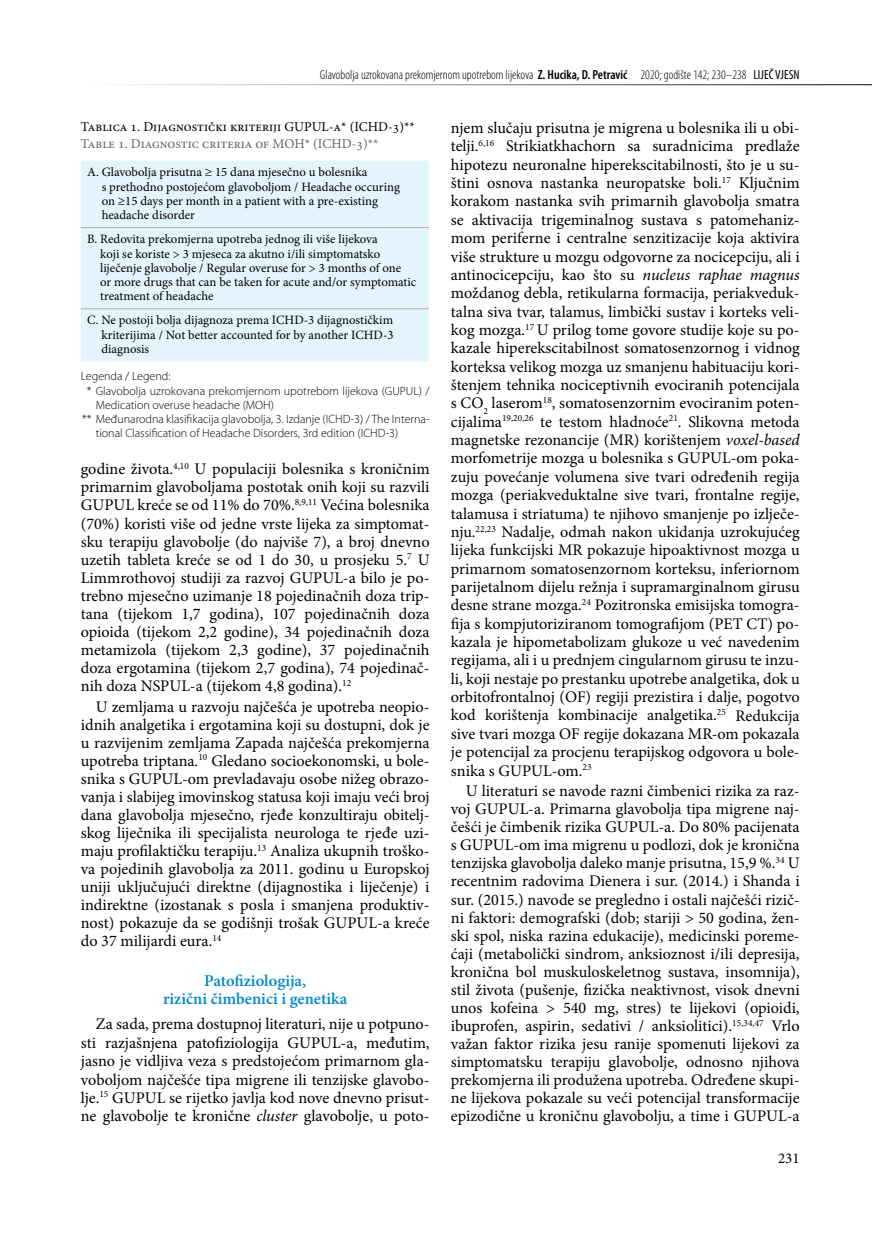
<style>
.page{position:relative;width:872px;height:1234px;background:#fff}
.page>*{position:absolute;margin:0;border:0;box-sizing:border-box;transform-origin:0 0}
.t1{font:600 16.5px/18px "Minion Pro";color:#0087d1;text-align:center}
.t2{font:16.2px/18px "Minion Pro";color:#000;text-align:justify}
.t3{font:15px "Minion Pro";color:#000}
.t4{font:13.5px "Minion Pro";color:#000}
.t5{font:13.5px "Minion Pro";color:#646365}
.t6{font:300 condensed 13.2px "Myriad Pro";color:#000}
.t7{font:12.75px/14.2px "Minion Pro";letter-spacing:-.005em;color:#000}
.t8{font:300 12px "Myriad Pro";color:#000}
.s1{font-weight:600}
.s2{font-weight:400}
.s3{font-style:italic}
</style>
<div class="page">
<hr style="left:81px;top:84px;width:791px;height:1px;background:#000">
<div style="left:81px;top:160px;width:348px;height:201px;background:#e4f4fd"></div>
<hr style="left:81px;top:227px;width:348px;height:1px;background:#adaeb1">
<hr style="left:81px;top:308px;width:348px;height:1px;background:#adaeb1">
<p class="t6" style="left:320px;top:67px;width:481px">Glavobolja uzrokovana prekomjernom upotrebom lijekova <span class="s1">Z. Hucika, D. Petravić</span> 2020; godište 142; 230–238 <span class="s2">LIJEČ VJESN</span></p>
<p class="t4" style="left:81px;top:118px;width:336px">Tablica 1. Dijagnostički kriteriji GUPUL-a* (ICHD-3)**</p>
<p class="t5" style="left:81px;top:135px;width:299px">Table 1. Diagnostic criteria of MOH* (ICHD-3)**</p>
<p class="t7" style="left:102px;top:165px;width:300px;text-indent:-14px">A. Glavobolja prisutna ≥ 15 dana mjesečno u bolesnika<br>s prethodno postojećom glavoboljom / Headache occuring on ≥15 days per month in a patient with a pre-existing headache disorder</p>
<p class="t7" style="left:100px;top:232px;width:317px;text-indent:-13px">B. Redovita prekomjerna upotreba jednog ili više lijekova<br>koji se koriste &gt; 3 mjeseca za akutno i/ili simptomatsko liječenje glavobolje / Regular overuse for &gt; 3 months of one<br>or more drugs that can be taken for acute and/or symptomatic treatment of headache</p>
<p class="t7" style="left:101px;top:313px;width:294px;text-align:justify;text-indent:-14px">C. Ne postoji bolja dijagnoza prema ICHD-3 dijagnostičkim kriterijima / Not better accounted for by another ICHD-3 diagnosis</p>
<p class="t8" style="left:81px;top:369px;width:91px">Legenda / Legend:</p>
<p class="t8" style="left:87px;top:383px;width:344px">* Glavobolja uzrokovana prekomjernom upotrebom lijekova (GUPUL) /</p>
<p class="t8" style="left:96px;top:397px;width:180px">Medication overuse headache (MOH)</p>
<p class="t8" style="left:82px;top:412px;width:349px">** Međunarodna klasifikacija glavobolja, 3. Izdanje (ICHD-3) / The Interna-</p>
<p class="t8" style="left:96px;top:426px;width:304px">tional Classification of Headache Disorders, 3rd edition (ICHD-3)</p>
<p class="t2" style="left:81px;top:460px;width:350px">godine života.<sup>4,10</sup> U populaciji bolesnika s kroničnim primarnim glavoboljama postotak onih koji su razvili GUPUL kreće se od 11% do 70%.<sup>8,9,11</sup> Većina bolesnika (70%) koristi više od jedne vrste lijeka za simptomat&shy;sku terapiju glavobolje (do najviše 7), a broj dnevno uzetih tableta kreće se od 1 do 30, u prosjeku 5.<sup>7</sup> U Limmrothovoj studiji za razvoj GUPUL-a bilo je po&shy;trebno mjesečno uzimanje 18 pojedinačnih doza trip&shy;tana (tijekom 1,7 godina), 107 pojedinačnih doza opioida (tijekom 2,2 godine), 34 pojedinačnih doza metamizola (tijekom 2,3 godine), 37 pojedinačnih doza ergotamina (tijekom 2,7 godina), 74 pojedinač&shy;nih doza NSPUL-a (tijekom 4,8 godina).<sup>12</sup></p>
<p class="t2" style="left:81px;top:697px;width:351px;text-align:left;text-indent:15px">U zemljama u razvoju najčešća je upotreba neopio&shy;idnih analgetika i ergotamina koji su dostupni, dok je u razvijenim zemljama Zapada najčešća prekomjerna upotreba triptana.<sup>10</sup> Gledano socioekonomski, u bole&shy;snika s GUPUL-om prevladavaju osobe nižeg obrazo&shy;vanja i slabijeg imovinskog statusa koji imaju veći broj dana glavobolja mjesečno, rjeđe konzultiraju obitelj&shy;skog liječnika ili specijalista neurologa te rjeđe uzi&shy;maju profilaktičku terapiju.<sup>13</sup> Analiza ukupnih troško&shy;va pojedinih glavobolja za 2011. godinu u Europskoj uniji uključujući direktne (dijagnostika i liječenje) i indirektne (izostanak s posla i smanjena produktiv&shy;nost) pokazuje da se godišnji trošak GUPUL-a kreće do 37 milijardi eura.<sup>14</sup></p>
<p class="t1" style="left:163px;top:971px;width:186px">Patofiziologija,<br>rizični čimbenici i genetika</p>
<p class="t2" style="left:81px;top:1014px;width:350px;text-indent:15px">Za sada, prema dostupnoj literaturi, nije u potpuno&shy;sti razjašnjena patofiziologija GUPUL-a, međutim, jasno je vidljiva veza s predstojećom primarnom gla&shy;voboljom najčešće tipa migrene ili tenzijske glavobo&shy;lje.<sup>15</sup> GUPUL se rijetko javlja kod nove dnevno prisut&shy;ne glavobolje te kronične <span class="s3">cluster</span> glavobolje, u poto-</p>
<p class="t2" style="left:451px;top:119px;width:350px">njem slučaju prisutna je migrena u bolesnika ili u obi&shy;telji.<sup>6,16</sup> Strikiatkhachorn sa suradnicima predlaže hipotezu neuronalne hiperekscitabilnosti, što je u su&shy;štini osnova nastanka neuropatske boli.<sup>17</sup> Ključnim korakom nastanka svih primarnih glavobolja smatra se aktivacija trigeminalnog sustava s patomehaniz&shy;mom periferne i centralne senzitizacije koja aktivira više strukture u mozgu odgovorne za nocicepciju, ali i antinocicepciju, kao što su <span class="s3">nucleus raphae magnus </span>moždanog debla, retikularna formacija, periakveduk&shy;talna siva tvar, talamus, limbički sustav i korteks veli&shy;kog mozga.<sup>17</sup> U prilog tome govore studije koje su po&shy;kazale hiperekscitabilnost somatosenzornog i vidnog korteksa velikog mozga uz smanjenu habituaciju kori&shy;štenjem tehnika nociceptivnih evociranih potencijala s CO<sub>2</sub> laserom<sup>18</sup>, somatosenzornim evociranim poten&shy;cijalima<sup>19,20,26</sup> te testom hladnoće<sup>21</sup>. Slikovna metoda magnetske rezonancije (MR) korištenjem <span class="s3">voxel-based </span>morfometrije mozga u bolesnika s GUPUL-om poka&shy;zuju povećanje volumena sive tvari određenih regija mozga (periakveduktalne sive tvari, frontalne regije, talamusa i striatuma) te njihovo smanjenje po izlječe&shy;nju.<sup>22,23</sup> Nadalje, odmah nakon ukidanja uzrokujućeg lijeka funkcijski MR pokazuje hipoaktivnost mozga u primarnom somatosenzornom korteksu, inferiornom parijetalnom dijelu režnja i supramarginalnom girusu desne strane mozga.<sup>24</sup> Pozitronska emisijska tomogra&shy;fija s kompjutoriziranom tomografijom (PET CT) po&shy;kazala je hipometabolizam glukoze u već navedenim regijama, ali i u prednjem cingularnom girusu te inzu&shy;li, koji nestaje po prestanku upotrebe analgetika, dok u orbitofrontalnoj (OF) regiji prezistira i dalje, pogotvo kod korištenja kombinacije analgetika.<sup>25</sup> Redukcija sive tvari mozga OF regije dokazana MR-om pokazala je potencijal za procjenu terapijskog odgovora u bole&shy;snika s GUPUL-om.<sup>23</sup></p>
<p class="t2" style="left:451px;top:782px;width:350px;text-indent:15px">U literaturi se navode razni čimbenici rizika za raz&shy;voj GUPUL-a. Primarna glavobolja tipa migrene naj&shy;češći je čimbenik rizika GUPUL-a. Do 80% pacijenata s GUPUL-om ima migrenu u podlozi, dok je kronična tenzijska glavobolja daleko manje prisutna, 15,9 %.<sup>34</sup> U recentnim radovima Dienera i sur. (2014.) i Shanda i sur. (2015.) navode se pregledno i ostali najčešći rizič&shy;ni faktori: demografski (dob; stariji &gt; 50 godina, žen&shy;ski spol, niska razina edukacije), medicinski poreme&shy;ćaji (metabolički sindrom, anksioznost i/ili depresija, kronična bol muskuloskeletnog sustava, insomnija), stil života (pušenje, fizička neaktivnost, visok dnevni unos kofeina &gt; 540 mg, stres) te lijekovi (opioidi, ibuprofen, aspirin, sedativi / anksiolitici).<sup>15,34,47</sup> Vrlo važan faktor rizika jesu ranije spomenuti lijekovi za simptomatsku terapiju glavobolje, odnosno njihova prekomjerna ili produžena upotreba. Određene skupi&shy;ne lijekova pokazale su veći potencijal transformacije epizodične u kroničnu glavobolju, a time i GUPUL-a</p>
<p class="t3" style="left:778px;top:1147px;width:23px">231</p>
</div>
